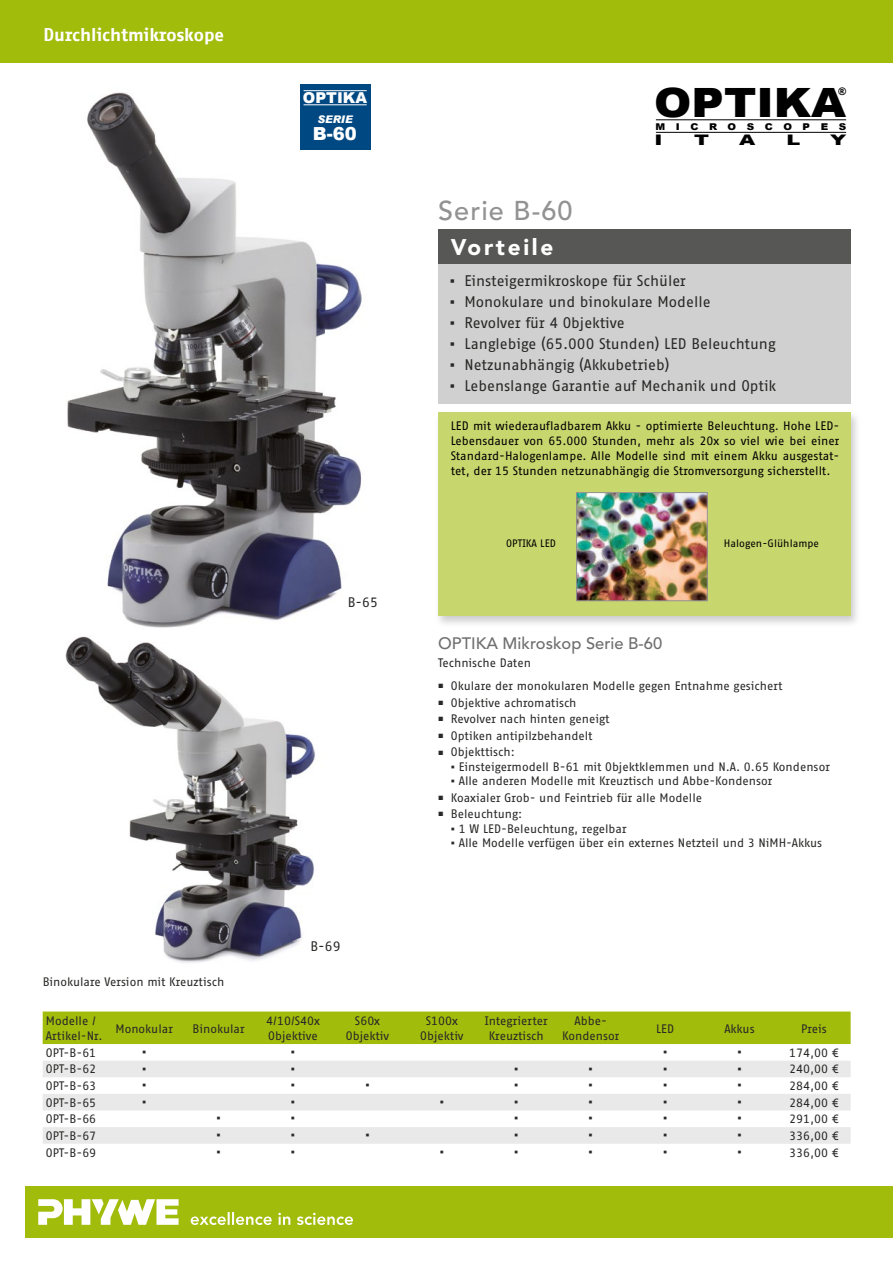
<style>
.page{position:relative;width:893px;height:1263px;background:#fff}
.page>*{position:absolute;margin:0;border:0;box-sizing:border-box;transform-origin:0 0}
.t1{font:900 40.35px "Arial";color:#000;scale:1.11 1}
.Lopende_tekst{font:500 27px "Avenir LT Std";letter-spacing:.04em;color:#929292}
.Lopende_tekst-2{font:900 22.5px "Avenir LT Std";letter-spacing:.12em;color:#fff}
.t2{font:700 18px "Fago Office Sans CE";color:#fff}
.t3{font:900 18px "Arial";color:#fff}
.Artikelgruppe{font:500 16.5px "Avenir LT Std";color:#706f6f}
.Lopende_tekst-3{font:15px "Fago Office Sans OT";color:#282827}
.t4{font:900 15px "Arial";color:#fff}
.t5{font:900 14.55px "Arial";color:#000;scale:1.43 1}
.t6{font:13.5px "Fago Office Sans OT";color:#282827}
.tab_head_left{font:12px/14.4px "Fago Office Sans OT";color:#282827;text-align:center}
.t7{font:12px/15px "Fago Office Sans OT";color:#000;text-align:justify}
.tab_copy{font:12px "Fago Office Sans OT";color:#282827}
.tab_copy-2{font:12px "Arial";color:#282827}
.Artikelgruppe-2{font:12px "Fago Office Sans OT";color:#282827}
.t8{font:10.5px "Fago Office Sans OT";color:#000}
.t9{font:italic 900 10.5px "Arial";color:#fff}
.t10{font:900 10.35px "Arial";color:#000}
.t11{font:900 9.3px "Arial";letter-spacing:1.015em;color:#000;scale:1.11 1}
.s1{font-family:"Arial"}
</style>
<div class="page">
<div style="left:0;top:0;width:893px;height:63px;background:#a2bc0c"></div>
<div style="left:26px;top:1186px;width:867px;height:51px;background:#a2bc0c"></div>
<svg style="left:191px;top:1212px;width:162px;height:13px"></svg>
<svg style="left:38px;top:1199px;width:141px;height:26px"></svg>
<img style="left:67px;top:84px;width:304px;height:544px">
<div style="left:438px;top:257px;width:413px;height:147px;background:#d0d0d0"></div>
<div style="left:438px;top:229px;width:413px;height:34px;background:#575756"></div>
<div style="left:43px;top:1011px;width:808px;height:33px;background:#a2bc0c"></div>
<svg style="left:43px;top:1061px;width:808px;height:83px;fill:#e9e9e9"></svg>
<img style="left:65px;top:636px;width:250px;height:327px">
<div style="left:434px;top:410px;width:427px;height:218px;background:#929292;opacity:.75"></div>
<div style="left:438px;top:412px;width:413px;height:203px;background:#c7d66d"></div>
<img style="left:578px;top:494px;width:128px;height:105px">
<div style="left:576px;top:492px;width:132px;height:109px;border:1px solid #929292"></div>
<hr style="left:656px;top:119px;width:190px;height:1px;background:#000">
<hr style="left:656px;top:132px;width:190px;height:1px;background:#000">
<div style="left:300px;top:84px;width:70px;height:66px;background:#004882"></div>
<hr style="left:304px;top:104px;width:63px;height:1px;background:#fff">
<hr style="left:304px;top:90px;width:63px;height:1px;background:#fff">
<p class="t2" style="left:43px;top:24px;width:182px">Durchlichtmikroskope</p>
<p class="tab_head_left" style="left:43px;top:975px;width:183px">Binokulare Version mit Kreuztisch</p>
<p class="t4" style="left:303px;top:87px;width:66px">OPTIKA</p>
<p class="t9" style="left:318px;top:113px;width:36px">SERIE</p>
<p class="t3" style="left:313px;top:121px;width:46px">B-60</p>
<p class="t6" style="left:348px;top:595px;width:32px">B-65</p>
<p class="t6" style="left:310px;top:939px;width:32px">B-69</p>
<p class="t1" style="left:654px;top:73px;width:174px">OPTIKA</p>
<p class="t11" style="left:656px;top:119px;width:173px">MICROSCOPES</p>
<p class="t10" style="left:838px;top:84px;width:10px">®</p>
<p class="Lopende_tekst" style="left:438px;top:195px;width:136px">Serie B-60</p>
<p class="Lopende_tekst-2" style="left:451px;top:234px;width:104px">Vorteile</p>
<p class="t5" style="left:654px;top:129px;width:7px">I</p>
<p class="t5" style="left:694px;top:129px;width:12px">T</p>
<p class="t5" style="left:739px;top:129px;width:13px">A</p>
<p class="t5" style="left:787px;top:129px;width:11px">L</p>
<p class="t5" style="left:830px;top:129px;width:13px">Y</p>
<p class="Lopende_tekst-3" style="left:450px;top:272px;width:238px"><span class="s1">▪</span> Einsteigermikroskope für Schüler</p>
<p class="Lopende_tekst-3" style="left:450px;top:293px;width:262px"><span class="s1">▪</span> Monokulare und binokulare Modelle</p>
<p class="Lopende_tekst-3" style="left:450px;top:314px;width:176px"><span class="s1">▪</span> Revolver für 4 Objektive</p>
<p class="Lopende_tekst-3" style="left:450px;top:335px;width:327px"><span class="s1">▪</span> Langlebige (65.000 Stunden) LED Beleuchtung</p>
<p class="Lopende_tekst-3" style="left:450px;top:356px;width:221px"><span class="s1">▪</span> Netzunabhängig (Akkubetrieb)</p>
<p class="Lopende_tekst-3" style="left:450px;top:377px;width:328px"><span class="s1">▪</span> Lebenslange Garantie auf Mechanik und Optik</p>
<p class="t7" style="left:451px;top:419px;width:390px">LED mit wiederaufladbarem Akku - optimierte Beleuchtung. Hohe LED-Lebensdauer von 65.000 Stunden, mehr als 20x so viel wie bei einer Standard-Halogenlampe. Alle Modelle sind mit einem Akku ausgestat&shy;tet, der 15 Stunden netzunabhängig die Stromversorgung sicherstellt.</p>
<p class="t8" style="left:506px;top:537px;width:52px">OPTIKA LED</p>
<p class="t8" style="left:724px;top:537px;width:97px">Halogen-Glühlampe</p>
<p class="Artikelgruppe" style="left:438px;top:633px;width:226px">OPTIKA Mikroskop Serie B-60</p>
<p class="Artikelgruppe-2" style="left:438px;top:657px;width:94px">Technische Daten</p>
<p class="tab_head_left" style="left:438px;top:679px;width:346px"><sup>■</sup> Okulare der monokularen Modelle gegen Entnahme gesichert</p>
<p class="tab_head_left" style="left:438px;top:696px;width:140px"><sup>■</sup> Objektive achromatisch</p>
<p class="tab_head_left" style="left:438px;top:712px;width:173px"><sup>■</sup> Revolver nach hinten geneigt</p>
<p class="tab_head_left" style="left:438px;top:729px;width:156px"><sup>■</sup> Optiken antipilzbehandelt</p>
<p class="tab_head_left" style="left:438px;top:745px;width:78px"><sup>■</sup> Objekttisch:</p>
<p class="tab_head_left" style="left:451px;top:760px;width:381px"><span class="s1">▪</span> Einsteigermodell B-61 mit Objektklemmen und N.A. 0.65 Kondensor</p>
<p class="tab_head_left" style="left:451px;top:774px;width:323px"><span class="s1">▪</span> Alle anderen Modelle mit Kreuztisch und Abbe-Kondensor</p>
<p class="tab_head_left" style="left:438px;top:790px;width:265px"><sup>■</sup> Koaxialer Grob- und Feintrieb für alle Modelle</p>
<p class="tab_head_left" style="left:438px;top:807px;width:86px"><sup>■</sup> Beleuchtung:</p>
<p class="tab_head_left" style="left:451px;top:821px;width:177px"><span class="s1">▪</span> 1 W LED-Beleuchtung, regelbar</p>
<p class="tab_head_left" style="left:451px;top:836px;width:373px"><span class="s1">▪</span> Alle Modelle verfügen über ein externes Netzteil und 3 NiMH-Akkus</p>
<p class="tab_head_left" style="left:46px;top:1014px;width:58px;text-align:left">Modelle /<br>Artikel-Nr.</p>
<p class="tab_head_left" style="left:116px;top:1021px;width:59px">Monokular</p>
<p class="tab_head_left" style="left:193px;top:1021px;width:54px">Binokular</p>
<p class="tab_head_left" style="left:266px;top:1014px;width:55px;text-align:left">4/10/S40x<br>Objektive</p>
<p class="tab_head_left" style="left:346px;top:1014px;width:45px">S60x<br>Objektiv</p>
<p class="tab_head_left" style="left:420px;top:1014px;width:45px">S100x<br>Objektiv</p>
<p class="tab_head_left" style="left:485px;top:1014px;width:64px">Integrierter<br>Kreuztisch</p>
<p class="tab_head_left" style="left:574px;top:1014px;width:34px">Abbe-</p>
<p class="tab_head_left" style="left:562px;top:1028px;width:59px">Kondensor</p>
<p class="tab_head_left" style="left:656px;top:1021px;width:20px">LED</p>
<p class="tab_head_left" style="left:724px;top:1021px;width:32px">Akkus</p>
<p class="tab_head_left" style="left:801px;top:1021px;width:27px">Preis</p>
<p class="tab_copy" style="left:46px;top:1046px;width:52px">OPT-B-61</p>
<p class="tab_copy-2" style="left:142px;top:1043px;width:6px">▪</p>
<p class="tab_copy-2" style="left:291px;top:1043px;width:6px">▪</p>
<p class="tab_copy-2" style="left:663px;top:1043px;width:6px">▪</p>
<p class="tab_copy-2" style="left:737px;top:1043px;width:6px">▪</p>
<p class="tab_copy" style="left:789px;top:1046px;width:51px">174,00 €</p>
<p class="tab_copy" style="left:46px;top:1063px;width:52px">OPT-B-62</p>
<p class="tab_copy-2" style="left:142px;top:1060px;width:6px">▪</p>
<p class="tab_copy-2" style="left:291px;top:1060px;width:6px">▪</p>
<p class="tab_copy-2" style="left:514px;top:1060px;width:6px">▪</p>
<p class="tab_copy-2" style="left:589px;top:1060px;width:6px">▪</p>
<p class="tab_copy-2" style="left:663px;top:1060px;width:6px">▪</p>
<p class="tab_copy-2" style="left:737px;top:1060px;width:6px">▪</p>
<p class="tab_copy" style="left:789px;top:1063px;width:51px">240,00 €</p>
<p class="tab_copy" style="left:46px;top:1079px;width:52px">OPT-B-63</p>
<p class="tab_copy-2" style="left:142px;top:1077px;width:6px">▪</p>
<p class="tab_copy-2" style="left:291px;top:1077px;width:6px">▪</p>
<p class="tab_copy-2" style="left:365px;top:1077px;width:6px">▪</p>
<p class="tab_copy-2" style="left:514px;top:1077px;width:6px">▪</p>
<p class="tab_copy-2" style="left:589px;top:1077px;width:6px">▪</p>
<p class="tab_copy-2" style="left:663px;top:1077px;width:6px">▪</p>
<p class="tab_copy-2" style="left:737px;top:1077px;width:6px">▪</p>
<p class="tab_copy" style="left:789px;top:1079px;width:51px">284,00 €</p>
<p class="tab_copy" style="left:46px;top:1096px;width:52px">OPT-B-65</p>
<p class="tab_copy-2" style="left:142px;top:1093px;width:6px">▪</p>
<p class="tab_copy-2" style="left:291px;top:1093px;width:6px">▪</p>
<p class="tab_copy-2" style="left:440px;top:1093px;width:6px">▪</p>
<p class="tab_copy-2" style="left:514px;top:1093px;width:6px">▪</p>
<p class="tab_copy-2" style="left:589px;top:1093px;width:6px">▪</p>
<p class="tab_copy-2" style="left:663px;top:1093px;width:6px">▪</p>
<p class="tab_copy-2" style="left:737px;top:1093px;width:6px">▪</p>
<p class="tab_copy" style="left:789px;top:1096px;width:51px">284,00 €</p>
<p class="tab_copy" style="left:46px;top:1112px;width:52px">OPT-B-66</p>
<p class="tab_copy-2" style="left:216px;top:1110px;width:6px">▪</p>
<p class="tab_copy-2" style="left:291px;top:1110px;width:6px">▪</p>
<p class="tab_copy-2" style="left:514px;top:1110px;width:6px">▪</p>
<p class="tab_copy-2" style="left:589px;top:1110px;width:6px">▪</p>
<p class="tab_copy-2" style="left:663px;top:1110px;width:6px">▪</p>
<p class="tab_copy-2" style="left:737px;top:1110px;width:6px">▪</p>
<p class="tab_copy" style="left:789px;top:1112px;width:51px">291,00 €</p>
<p class="tab_copy" style="left:46px;top:1129px;width:52px">OPT-B-67</p>
<p class="tab_copy-2" style="left:216px;top:1126px;width:6px">▪</p>
<p class="tab_copy-2" style="left:291px;top:1126px;width:6px">▪</p>
<p class="tab_copy-2" style="left:365px;top:1126px;width:6px">▪</p>
<p class="tab_copy-2" style="left:514px;top:1126px;width:6px">▪</p>
<p class="tab_copy-2" style="left:589px;top:1126px;width:6px">▪</p>
<p class="tab_copy-2" style="left:663px;top:1126px;width:6px">▪</p>
<p class="tab_copy-2" style="left:737px;top:1126px;width:6px">▪</p>
<p class="tab_copy" style="left:789px;top:1129px;width:51px">336,00 €</p>
<p class="tab_copy" style="left:46px;top:1146px;width:52px">OPT-B-69</p>
<p class="tab_copy-2" style="left:216px;top:1143px;width:6px">▪</p>
<p class="tab_copy-2" style="left:291px;top:1143px;width:6px">▪</p>
<p class="tab_copy-2" style="left:440px;top:1143px;width:6px">▪</p>
<p class="tab_copy-2" style="left:514px;top:1143px;width:6px">▪</p>
<p class="tab_copy-2" style="left:589px;top:1143px;width:6px">▪</p>
<p class="tab_copy-2" style="left:663px;top:1143px;width:6px">▪</p>
<p class="tab_copy-2" style="left:737px;top:1143px;width:6px">▪</p>
<p class="tab_copy" style="left:789px;top:1146px;width:51px">336,00 €</p>
</div>
